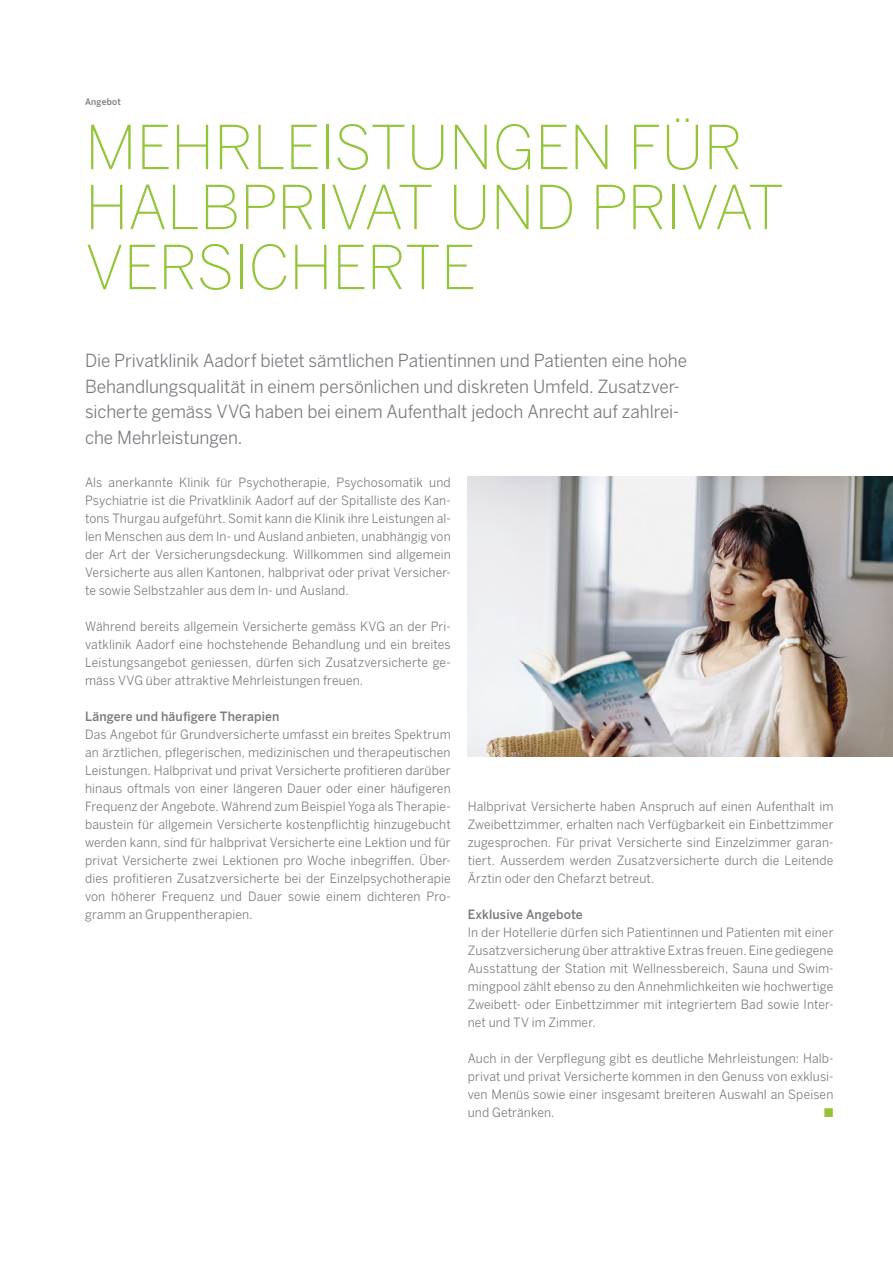
<style>
.page{position:relative;width:893px;height:1263px;background:#fff}
.page>*{position:absolute;margin:0;border:0;box-sizing:border-box;transform-origin:0 0}
.t1{font:200 60px/60px "Benton Sans";letter-spacing:-.01em;color:#94c43a}
.t2{font:18px/25.5px "Benton Sans";letter-spacing:-.005em;color:#787b80;scale:.95 1}
.t3{font:12.75px/18px "Benton Sans";letter-spacing:.01em;color:#787b80;text-align:justify;scale:.95 1}
.t4{font:500 12.75px "Benton Sans";letter-spacing:.01em;color:#787b80;scale:.95 1}
.t5{font:12.75px "Zapf Dingbats ITC";color:#94c43a;scale:.95 1}
.t6{font:500 9px "Benton Sans";letter-spacing:.025em;color:#787b80;scale:.95 1}
</style>
<div class="page">
<img style="left:468px;top:477px;width:425px;height:280px">
<p class="t6" style="left:85px;top:96px;width:39px">Angebot</p>
<h1 class="t1" style="left:85px;top:117px;width:701px">MEHRLEISTUNGEN FÜR<br>HALBPRIVAT UND PRIVAT<br>VERSICHERTE</h1>
<p class="t2" style="left:85px;top:348px;width:635px">Die Privatklinik Aadorf bietet sämtlichen Patientinnen und Patienten eine hohe Behandlungsqualität in einem persönlichen und diskreten Umfeld. Zusatzver&shy;sicherte gemäss VVG haben bei einem Aufenthalt jedoch Anrecht auf zahlrei&shy;che Mehrleistungen.</p>
<p class="t3" style="left:85px;top:473px;width:386px">Als anerkannte Klinik für Psychotherapie, Psychosomatik und Psychiatrie ist die Privatklinik Aadorf auf der Spitalliste des Kan&shy;tons Thurgau aufgeführt. Somit kann die Klinik ihre Leistungen al&shy;len Menschen aus dem In- und Ausland anbieten, unabhängig von der Art der Versicherungsdeckung. Willkommen sind allgemein Versicherte aus allen Kantonen, halbprivat oder privat Versicher&shy;te sowie Selbstzahler aus dem In- und Ausland.</p>
<p class="t3" style="left:85px;top:618px;width:386px">Während bereits allgemein Versicherte gemäss KVG an der Pri&shy;vatklinik Aadorf eine hochstehende Behandlung und ein breites Leistungsangebot geniessen, dürfen sich Zusatzversicherte ge&shy;mäss VVG über attraktive Mehrleistungen freuen.</p>
<p class="t4" style="left:85px;top:709px;width:206px">Längere und häufigere Therapien</p>
<p class="t3" style="left:85px;top:726px;width:386px">Das Angebot für Grundversicherte umfasst ein breites Spektrum an ärztlichen, pflegerischen, medizinischen und therapeutischen Leistungen. Halbprivat und privat Versicherte profitieren darüber hinaus oftmals von einer längeren Dauer oder einer häufigeren Frequenz der Angebote. Während zum Beispiel Yoga als Therapie&shy;baustein für allgemein Versicherte kostenpflichtig hinzugebucht werden kann, sind für halbprivat Versicherte eine Lektion und für privat Versicherte zwei Lektionen pro Woche inbegriffen. Über&shy;dies profitieren Zusatzversicherte bei der Einzelpsychotherapie von höherer Frequenz und Dauer sowie einem dichteren Pro&shy;gramm an Gruppentherapien.</p>
<p class="t3" style="left:468px;top:797px;width:386px">Halbprivat Versicherte haben Anspruch auf einen Aufenthalt im Zweibettzimmer, erhalten nach Verfügbarkeit ein Einbettzimmer zugesprochen. Für privat Versicherte sind Einzelzimmer garan&shy;tiert. Ausserdem werden Zusatzversicherte durch die Leitende Ärztin oder den Chefarzt betreut.</p>
<p class="t4" style="left:468px;top:907px;width:123px">Exklusive Angebote</p>
<p class="t3" style="left:468px;top:924px;width:386px">In der Hotellerie dürfen sich Patientinnen und Patienten mit einer Zusatzversicherung über attraktive Extras freuen. Eine gediegene Ausstattung der Station mit Wellnessbereich, Sauna und Swim&shy;mingpool zählt ebenso zu den Annehmlichkeiten wie hochwertige Zweibett- oder Einbettzimmer mit integriertem Bad sowie Inter&shy;net und TV im Zimmer.</p>
<p class="t3" style="left:468px;top:1050px;width:386px">Auch in der Verpflegung gibt es deutliche Mehrleistungen: Halb&shy;privat und privat Versicherte kommen in den Genuss von exklusi&shy;ven Menüs sowie einer insgesamt breiteren Auswahl an Speisen und Getränken.</p>
<p class="t5" style="left:824px;top:1107px;width:11px">■</p>
</div>
